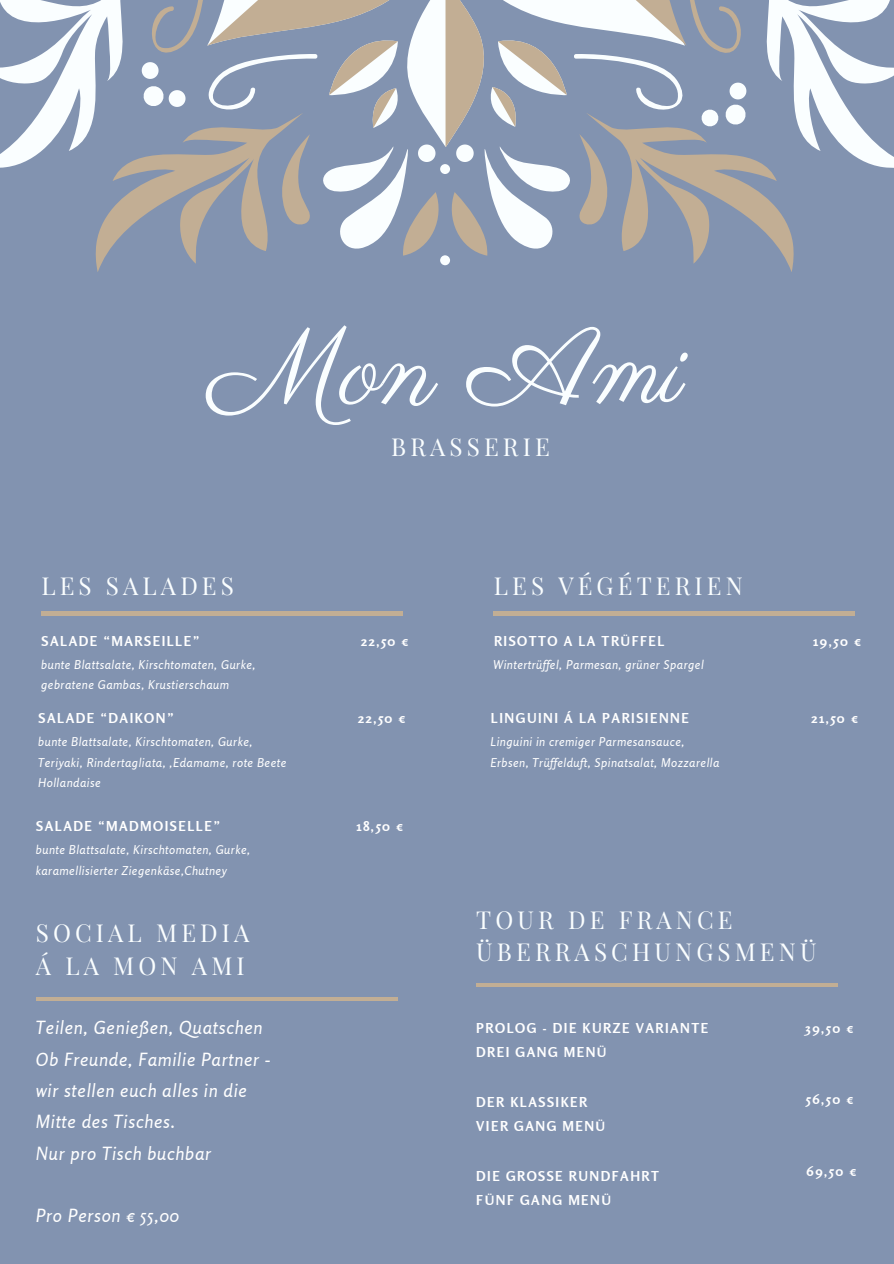
<style>
.page{position:relative;width:894px;height:1264px;background:#fff}
.page>*{position:absolute;margin:0;border:0;box-sizing:border-box;transform-origin:0 0}
.t1{font:109.05px "Parisienne";color:#fafeff}
.t2{font:24.15px/32.8px "Playfair Display";letter-spacing:.17em;color:#fafeff}
.t3{font:italic 18.15px/31.3px "Rosario";letter-spacing:.04em;color:#fff}
.t4{font:700 13.65px/24px "Rosario";letter-spacing:.11em;color:#fff}
.t5{font:italic 12.15px/20.9px "Rosario";letter-spacing:.04em;color:#fff}
</style>
<div class="page">
<div style="left:0;top:0;width:893px;height:1263px;background:#8293b0"></div>
<svg style="left:0;top:0;width:893px;height:272px"></svg>
<hr style="left:41px;top:612px;width:361px;height:3px;background:#c2ae94">
<hr style="left:493px;top:612px;width:361px;height:3px;background:#c2ae94">
<hr style="left:476px;top:983px;width:361px;height:3px;background:#c2ae94">
<hr style="left:36px;top:997px;width:361px;height:3px;background:#c2ae94">
<h4 class="t1" style="left:210px;top:303px;width:475px">Mon Ami</h4>
<p class="t2" style="left:391px;top:429px;width:160px">BRASSERIE</p>
<p class="t2" style="left:41px;top:569px;width:194px">LES SALADES</p>
<h2 class="t4" style="left:42px;top:628px;width:159px">SALADE “MARSEILLE”</h2>
<p class="t4" style="left:360px;top:628px;width:49px">22,50 €</p>
<h1 class="t5" style="left:41px;top:653px;width:216px">bunte Blattsalate, Kirschtomaten, Gurke,</h1>
<h2 class="t5" style="left:41px;top:674px;width:189px">gebratene Gambas, Krustierschaum</h2>
<p class="t4" style="left:39px;top:706px;width:137px">SALADE “DAIKON”</p>
<h4 class="t4" style="left:357px;top:706px;width:49px">22,50 €</h4>
<h4 class="t5" style="left:38px;top:731px;width:216px">bunte Blattsalate, Kirschtomaten, Gurke,</h4>
<p class="t5" style="left:38px;top:751px;width:250px">Teriyaki, Rindertagliata, ,Edamame, rote Beete<br>Hollandaise</p>
<p class="t4" style="left:36px;top:814px;width:185px">SALADE “MADMOISELLE”</p>
<h4 class="t4" style="left:356px;top:814px;width:48px">18,50 €</h4>
<h4 class="t5" style="left:36px;top:839px;width:216px">bunte Blattsalate, Kirschtomaten, Gurke,</h4>
<p class="t5" style="left:36px;top:859px;width:192px">karamellisierter Ziegenkäse,Chutney</p>
<h2 class="t2" style="left:36px;top:915px;width:215px">SOCIAL MEDIA<br>Á LA MON AMI</h2>
<p class="t3" style="left:36px;top:1011px;width:236px">Teilen, Genießen, Quatschen<br>Ob Freunde, Familie Partner - wir stellen euch alles in die<br>Mitte des Tisches.<br>Nur pro Tisch buchbar</p>
<h4 class="t3" style="left:36px;top:1199px;width:145px">Pro Person € 55,00</h4>
<p class="t2" style="left:493px;top:569px;width:250px">LES VÉGÉTERIEN</p>
<h2 class="t4" style="left:494px;top:628px;width:172px">RISOTTO A LA TRÜFFEL</h2>
<p class="t4" style="left:813px;top:628px;width:49px">19,50 €</p>
<h4 class="t5" style="left:493px;top:653px;width:212px">Wintertrüf el, Parmesan, grüner Spargel</h4>
<h2 class="t4" style="left:491px;top:706px;width:199px">LINGUINI Á LA PARISIENNE</h2>
<p class="t4" style="left:810px;top:706px;width:48px">21,50 €</p>
<h3 class="t5" style="left:490px;top:731px;width:195px">Linguini in cremiger Parmesansauce,</h3>
<h3 class="t5" style="left:490px;top:751px;width:230px">Erbsen, Trüf elduft, Spinatsalat, Mozzarella</h3>
<h4 class="t2" style="left:476px;top:902px;width:342px">TOUR DE FRANCE<br>ÜBERRASCHUNGSMENÜ</h4>
<h4 class="t4" style="left:476px;top:1016px;width:233px">PROLOG - DIE KURZE VARIANTE<br>DREI GANG MENÜ</h4>
<p class="t4" style="left:476px;top:1090px;width:130px">DER KLASSIKER<br>VIER GANG MENÜ</p>
<h4 class="t4" style="left:476px;top:1164px;width:184px">DIE GROSSE RUNDFAHRT<br>FÜNF GANG MENÜ</h4>
<h4 class="t4" style="left:805px;top:1016px;width:50px">39,50 €</h4>
<p class="t4" style="left:805px;top:1087px;width:49px">56,50 €</p>
<p class="t4" style="left:806px;top:1158px;width:51px">69,50 €</p>
</div>
